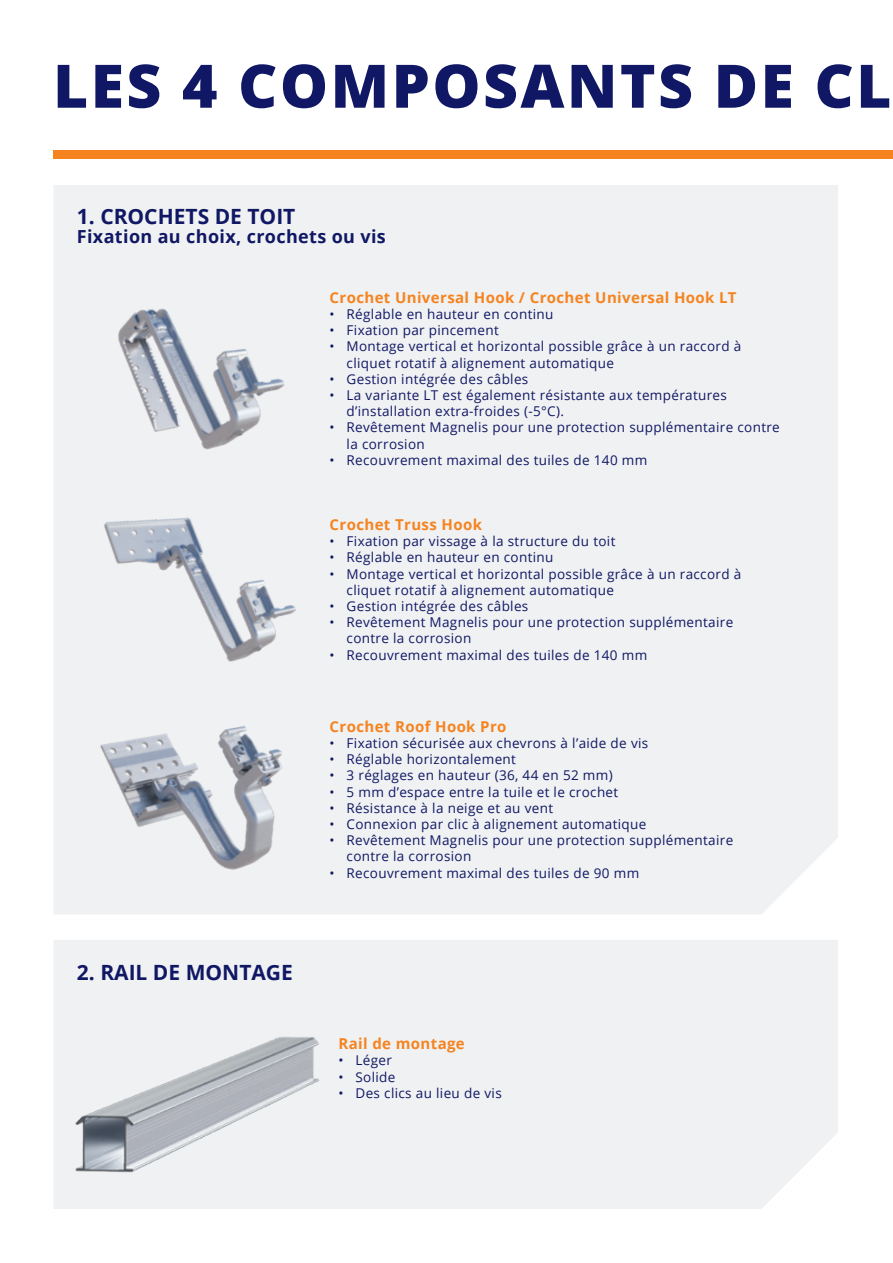
<style>
.page{position:relative;width:893px;height:1263px;background:#fff}
.page>*{position:absolute;margin:0;border:0;box-sizing:border-box;transform-origin:0 0}
.t1{font:800 60px "Open Sans";letter-spacing:.04em;color:#101865}
.t2{font:700 21px "Open Sans";color:#101865}
.t3{font:700 18px "Open Sans";letter-spacing:.02em;color:#101865}
.t4{font:700 15px "Open Sans";letter-spacing:.025em;color:#f58420}
.t5{font:13.5px/16.2px "Open Sans";letter-spacing:.025em;color:#101865}
</style>
<div class="page">
<div style="left:54px;top:185px;width:784px;height:729px;background:#f0f1f2"></div>
<div style="left:53px;top:150px;width:840px;height:9px;background:#f58420"></div>
<img style="left:77px;top:283px;width:230px;height:177px">
<div style="left:54px;top:940px;width:784px;height:269px;background:#f0f1f2"></div>
<img style="left:77px;top:503px;width:230px;height:178px">
<img style="left:70px;top:1031px;width:253px;height:144px">
<img style="left:86px;top:704px;width:229px;height:178px">
<h1 class="t1" style="left:53px;top:40px;width:840px">LES 4 COMPOSANTS DE CL</h1>
<h2 class="t2" style="left:77px;top:201px;width:220px">1. CROCHETS DE TOIT</h2>
<h3 class="t3" style="left:77px;top:224px;width:310px">Fixation au choix, crochets ou vis</h3>
<p class="t4" style="left:330px;top:287px;width:409px">Crochet Universal Hook / Crochet Universal Hook LT</p>
<p class="t5" style="left:330px;top:306px;width:225px">• Réglable en hauteur en continu</p>
<p class="t5" style="left:330px;top:322px;width:171px">• Fixation par pincement</p>
<p class="t5" style="left:347px;top:338px;width:396px;text-indent:-17px">• Montage vertical et horizontal possible grâce à un raccord à cliquet rotatif à alignement automatique</p>
<p class="t5" style="left:330px;top:370px;width:200px">• Gestion intégrée des câbles</p>
<p class="t5" style="left:347px;top:387px;width:382px;text-indent:-17px">• La variante LT est également résistante aux températures d’installation extra-froides (-5°C).</p>
<p class="t5" style="left:347px;top:419px;width:435px;text-indent:-17px">• Revêtement Magnelis pour une protection supplémentaire contre la corrosion</p>
<p class="t5" style="left:330px;top:451px;width:319px">• Recouvrement maximal des tuiles de 140 mm</p>
<p class="t4" style="left:330px;top:514px;width:154px">Crochet Truss Hook</p>
<p class="t5" style="left:330px;top:533px;width:287px">• Fixation par vissage à la structure du toit</p>
<p class="t5" style="left:330px;top:549px;width:225px">• Réglable en hauteur en continu</p>
<p class="t5" style="left:347px;top:565px;width:396px;text-indent:-17px">• Montage vertical et horizontal possible grâce à un raccord à cliquet rotatif à alignement automatique</p>
<p class="t5" style="left:330px;top:598px;width:200px">• Gestion intégrée des câbles</p>
<p class="t5" style="left:347px;top:614px;width:388px;text-indent:-17px">• Revêtement Magnelis pour une protection supplémentaire contre la corrosion</p>
<p class="t5" style="left:330px;top:646px;width:319px">• Recouvrement maximal des tuiles de 140 mm</p>
<h2 class="t2" style="left:77px;top:957px;width:218px">2. RAIL DE MONTAGE</h2>
<p class="t4" style="left:330px;top:716px;width:178px">Crochet Roof Hook Pro</p>
<p class="t5" style="left:330px;top:734px;width:320px">• Fixation sécurisée aux chevrons à l’aide de vis</p>
<p class="t5" style="left:330px;top:751px;width:188px">• Réglable horizontalement</p>
<p class="t5" style="left:330px;top:767px;width:285px">• 3 réglages en hauteur (36, 44 en 52 mm)</p>
<p class="t5" style="left:330px;top:783px;width:290px">• 5 mm d’espace entre la tuile et le crochet</p>
<p class="t5" style="left:330px;top:799px;width:225px">• Résistance à la neige et au vent</p>
<p class="t5" style="left:330px;top:815px;width:318px">• Connexion par clic à alignement automatique</p>
<p class="t5" style="left:347px;top:832px;width:388px;text-indent:-17px">• Revêtement Magnelis pour une protection supplémentaire contre la corrosion</p>
<p class="t5" style="left:330px;top:864px;width:311px">• Recouvrement maximal des tuiles de 90 mm</p>
<p class="t4" style="left:338px;top:1033px;width:128px">Rail de montage</p>
<p class="t5" style="left:338px;top:1052px;width:55px">• Léger</p>
<p class="t5" style="left:338px;top:1068px;width:58px">• Solide</p>
<p class="t5" style="left:338px;top:1084px;width:165px">• Des clics au lieu de vis</p>
</div>
